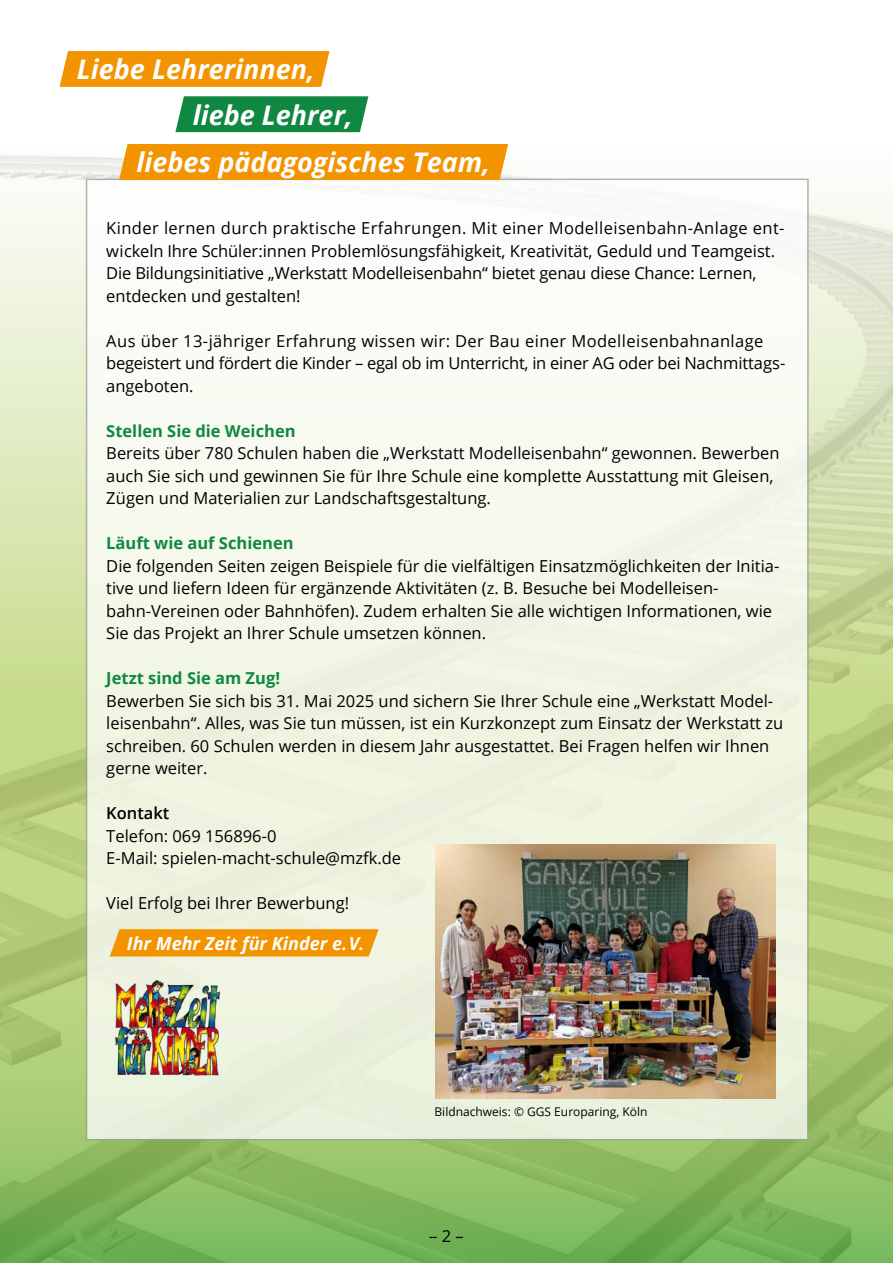
<style>
.page{position:relative;width:893px;height:1263px;background:#fff}
.page>*{position:absolute;margin:0;border:0;box-sizing:border-box;transform-origin:0 0}
.t1{font:italic 700 27px "Open Sans";color:#fff}
.t2{font:italic 700 18px "Open Sans";color:#fff}
.t3{font:16.5px/22.5px "Open Sans";color:#000}
.t4{font:700 16.5px "Open Sans";color:#108842}
.t5{font:600 16.5px "Open Sans";color:#000}
.t6{font:12px "Open Sans";color:#000}
</style>
<div class="page">
<img style="left:0;top:85px;width:893px;height:1178px">
<div style="left:86px;top:179px;width:723px;height:961px;background:linear-gradient(to bottom,#fcfdf9,#e8f0d7);border:2px solid #9c9d9d"></div>
<div style="left:60px;top:51px;width:270px;height:36px;background:#f39300"></div>
<div style="left:119px;top:144px;width:389px;height:36px;background:#f39300"></div>
<svg style="left:175px;top:96px;width:193px;height:36px;background:#1c8e4b"></svg>
<svg style="left:110px;top:929px;width:269px;height:27px;background:#f29709"></svg>
<img style="left:111px;top:977px;width:112px;height:101px">
<img style="left:436px;top:845px;width:340px;height:253px">
<h1 class="t1" style="left:77px;top:50px;width:239px">Liebe Lehrerinnen,</h1>
<h1 class="t1" style="left:193px;top:96px;width:161px">liebe Lehrer,</h1>
<h1 class="t1" style="left:136px;top:143px;width:355px">liebes pädagogisches Team,</h1>
<p class="t3" style="left:106px;top:216px;width:680px">Kinder lernen durch praktische Erfahrungen. Mit einer Modelleisenbahn-Anlage ent&shy;wickeln Ihre Schüler:innen Problemlösungsfähigkeit, Kreativität, Geduld und Teamgeist.<br>Die Bildungsinitiative „Werkstatt Modelleisenbahn“ bietet genau diese Chance: Lernen, entdecken und gestalten!</p>
<p class="t3" style="left:106px;top:329px;width:679px">Aus über 13-jähriger Erfahrung wissen wir: Der Bau einer Modelleisenbahnanlage begeistert und fördert die Kinder – egal ob im Unterricht, in einer AG oder bei Nachmittags&shy;angeboten.</p>
<p class="t4" style="left:106px;top:419px;width:191px">Stellen Sie die Weichen</p>
<p class="t3" style="left:106px;top:441px;width:675px">Bereits über 780 Schulen haben die „Werkstatt Modelleisenbahn“ gewonnen. Bewerben auch Sie sich und gewinnen Sie für Ihre Schule eine komplette Ausstattung mit Gleisen,<br>Zügen und Materialien zur Landschaftsgestaltung.</p>
<p class="t4" style="left:106px;top:531px;width:189px">Läuft wie auf Schienen</p>
<p class="t3" style="left:106px;top:554px;width:674px">Die folgenden Seiten zeigen Beispiele für die vielfältigen Einsatzmöglichkeiten der Initia&shy;tive und liefern Ideen für ergänzende Aktivitäten (z. B. Besuche bei Modelleisen&shy;bahn-Vereinen oder Bahnhöfen). Zudem erhalten Sie alle wichtigen Informationen, wie Sie das Projekt an Ihrer Schule umsetzen können.</p>
<p class="t4" style="left:106px;top:666px;width:175px">Jetzt sind Sie am Zug!</p>
<p class="t3" style="left:106px;top:689px;width:678px">Bewerben Sie sich bis 31. Mai 2025 und sichern Sie Ihrer Schule eine „Werkstatt Model&shy;leisenbahn“. Alles, was Sie tun müssen, ist ein Kurzkonzept zum Einsatz der Werkstatt zu schreiben. 60 Schulen werden in diesem Jahr ausgestattet. Bei Fragen helfen wir Ihnen gerne weiter.</p>
<p class="t5" style="left:106px;top:802px;width:65px">Kontakt</p>
<p class="t3" style="left:106px;top:824px;width:296px">Telefon: 069 156896-0<br>E-Mail: spielen-macht-schule@mzfk.de</p>
<p class="t3" style="left:106px;top:891px;width:244px">Viel Erfolg bei Ihrer Bewerbung!</p>
<p class="t2" style="left:127px;top:930px;width:239px">Ihr Mehr Zeit für Kinder e.V.</p>
<p class="t6" style="left:434px;top:1104px;width:214px">Bildnachweis: © GGS Europaring, Köln</p>
<p class="t3" style="left:429px;top:1224px;width:36px">– 2 –</p>
</div>
